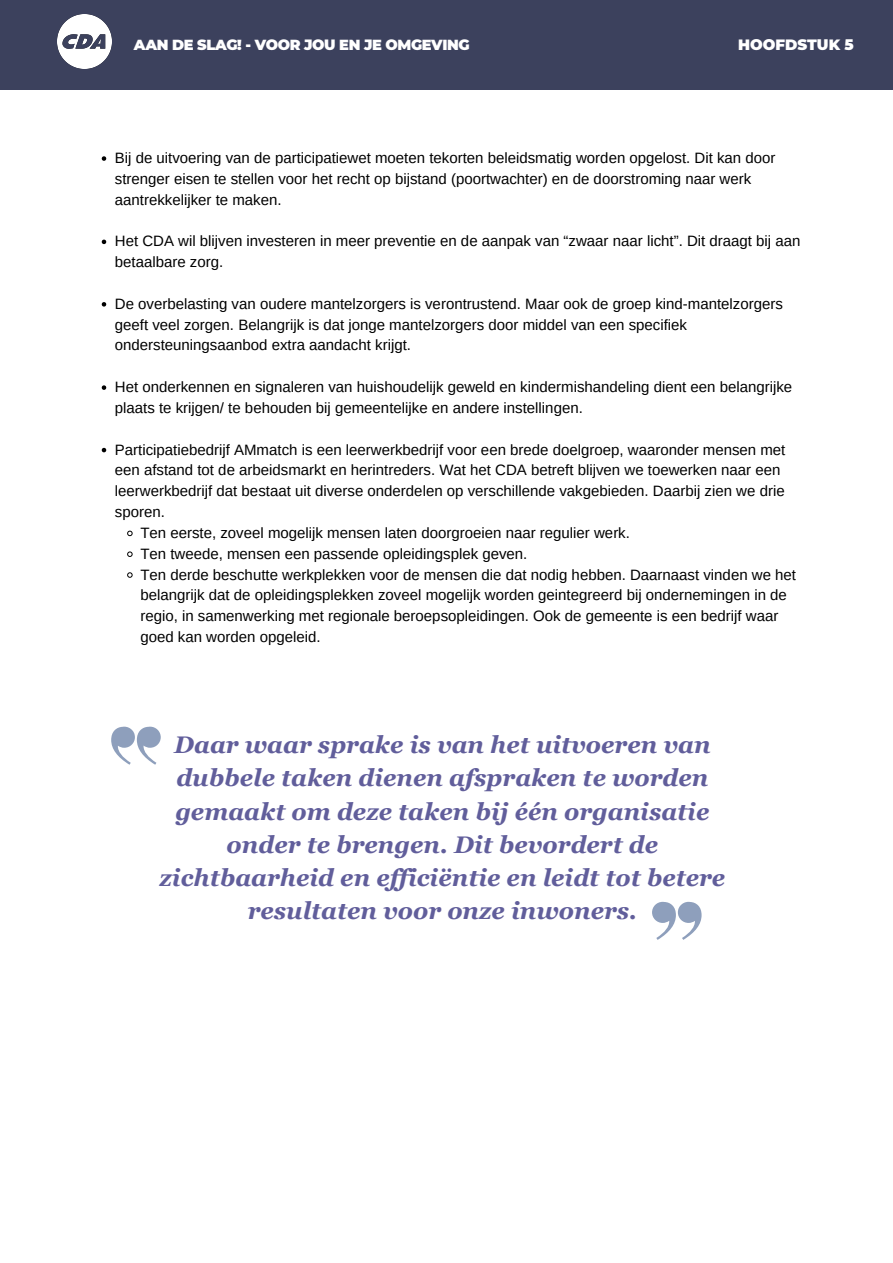
<style>
.page{position:relative;width:893px;height:1263px;background:#fff}
.page>*{position:absolute;margin:0;border:0;box-sizing:border-box;transform-origin:0 0}
.t1{font:italic 700 24px/33.2px "Georgia";color:#615e9b;text-align:center}
.t2{font:15px/20.9px "Arimo";color:#000}
.t3{font:900 14.92px "Montserrat";color:#fff}
.t4{font:900 14.55px "Montserrat";letter-spacing:-.025em;color:#fff}
</style>
<div class="page">
<div style="left:0;top:0;width:893px;height:89px;background:#3c415d"></div>
<img style="left:58px;top:15px;width:54px;height:54px">
<svg style="left:102px;top:156px;width:4px;height:5px"></svg>
<svg style="left:102px;top:240px;width:4px;height:4px"></svg>
<svg style="left:102px;top:302px;width:4px;height:5px"></svg>
<svg style="left:102px;top:385px;width:4px;height:5px"></svg>
<svg style="left:102px;top:448px;width:4px;height:4px"></svg>
<svg style="left:127px;top:530px;width:6px;height:6px"></svg>
<svg style="left:127px;top:551px;width:6px;height:6px"></svg>
<svg style="left:127px;top:572px;width:6px;height:6px"></svg>
<svg style="left:652px;top:902px;width:49px;height:38px"></svg>
<svg style="left:111px;top:727px;width:50px;height:38px"></svg>
<p class="t4" style="left:134px;top:36px;width:337px">AAN DE SLAG! - VOOR JOU EN JE OMGEVING</p>
<p class="t3" style="left:738px;top:36px;width:117px">HOOFDSTUK 5</p>
<p class="t2" style="left:115px;top:147px;width:662px">Bij de uitvoering van de participatiewet moeten tekorten beleidsmatig worden opgelost. Dit kan door strenger eisen te stellen voor het recht op bijstand (poortwachter) en de doorstroming naar werk aantrekkelijker te maken.</p>
<p class="t2" style="left:115px;top:231px;width:687px">Het CDA wil blijven investeren in meer preventie en de aanpak van “zwaar naar licht”. Dit draagt bij aan betaalbare zorg.</p>
<p class="t2" style="left:115px;top:293px;width:669px">De overbelasting van oudere mantelzorgers is verontrustend. Maar ook de groep kind-mantelzorgers geeft veel zorgen. Belangrijk is dat jonge mantelzorgers door middel van een specifiek ondersteuningsaanbod extra aandacht krijgt.</p>
<p class="t2" style="left:115px;top:376px;width:679px">Het onderkennen en signaleren van huishoudelijk geweld en kindermishandeling dient een belangrijke plaats te krijgen/ te behouden bij gemeentelijke en andere instellingen.</p>
<p class="t2" style="left:115px;top:439px;width:672px">Participatiebedrijf AMmatch is een leerwerkbedrijf voor een brede doelgroep, waaronder mensen met</p>
<p class="t2" style="left:115px;top:460px;width:667px">een afstand tot de arbeidsmarkt en herintreders. Wat het CDA betreft blijven we toewerken naar een</p>
<p class="t2" style="left:115px;top:481px;width:671px">leerwerkbedrijf dat bestaat uit diverse onderdelen op verschillende vakgebieden. Daarbij zien we drie</p>
<p class="t2" style="left:115px;top:501px;width:52px">sporen.</p>
<p class="t2" style="left:140px;top:522px;width:491px">Ten eerste, zoveel mogelijk mensen laten doorgroeien naar regulier werk.</p>
<p class="t2" style="left:140px;top:543px;width:388px">Ten tweede, mensen een passende opleidingsplek geven.</p>
<p class="t2" style="left:140px;top:564px;width:657px">Ten derde beschutte werkplekken voor de mensen die dat nodig hebben. Daarnaast vinden we het</p>
<p class="t2" style="left:140px;top:585px;width:648px">belangrijk dat de opleidingsplekken zoveel mogelijk worden geintegreerd bij ondernemingen in de</p>
<p class="t2" style="left:140px;top:605px;width:639px">regio, in samenwerking met regionale beroepsopleidingen. Ook de gemeente is een bedrijf waar</p>
<p class="t2" style="left:140px;top:626px;width:182px">goed kan worden opgeleid.</p>
<p class="t1" style="left:159px;top:728px;width:567px">Daar waar sprake is van het uitvoeren van dubbele taken dienen afspraken te worden gemaakt om deze taken bij één organisatie onder te brengen. Dit bevordert de zichtbaarheid en ef iciëntie en leidt tot betere resultaten voor onze inwoners.</p>
</div>
